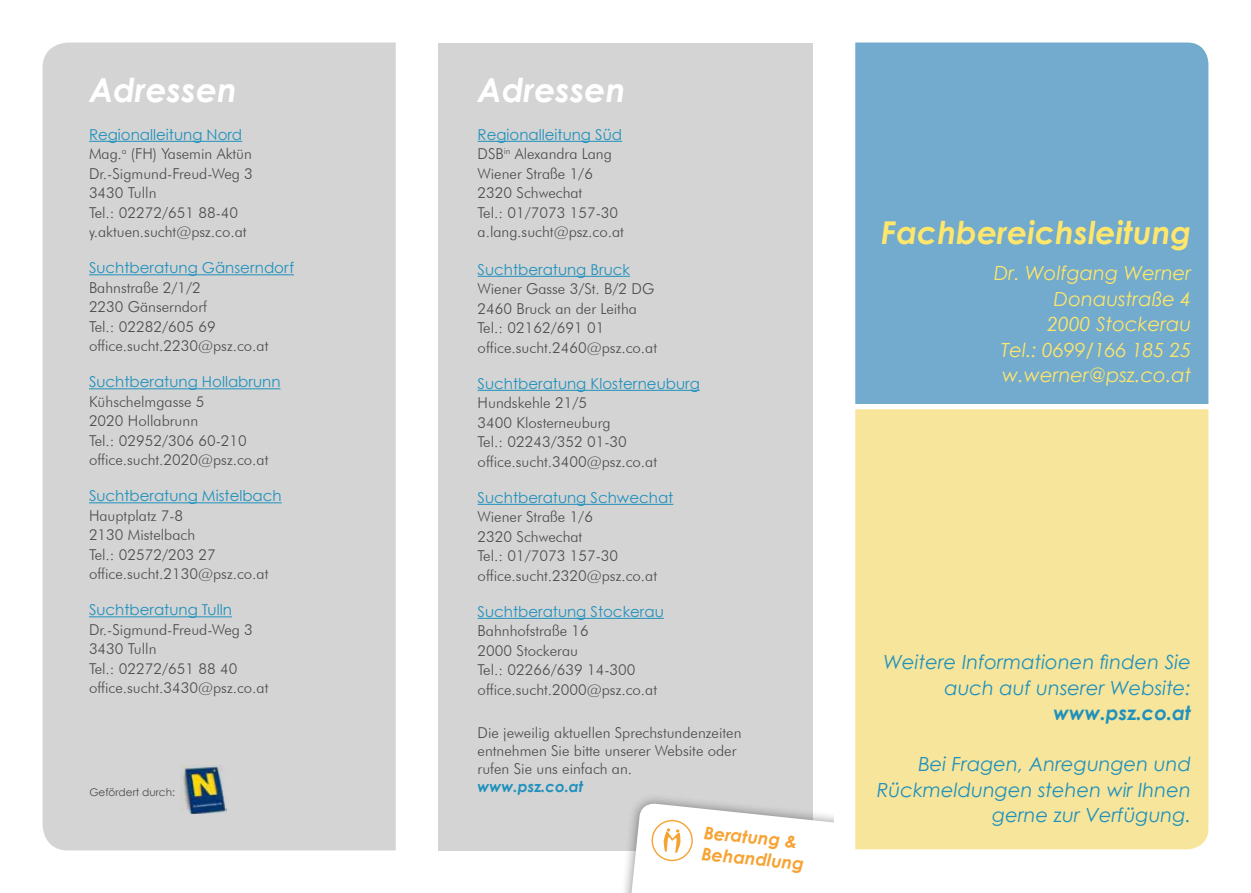
<style>
.page{position:relative;width:1251px;height:893px;background:#fff}
.page>*{position:absolute;margin:0;border:0;box-sizing:border-box;transform-origin:0 0}
.t1{font:italic 700 33px "Century Gothic";color:#fff}
.t2{font:italic 700 31.5px "Century Gothic";color:#ffe66c}
.t3{font:italic 19.5px/25.5px "Century Gothic";color:#2091bc;text-align:right}
.t4{font:italic 19.5px/25.5px "Century Gothic";color:#ffe66c;text-align:right}
.t5{font:italic 700 19.5px "Century Gothic";color:#2091bc}
.t6{font:italic 700 17.55px/21.1px "Century Gothic";color:#f6a333}
.t7{font:300 15px/19.5px "Futura BT";color:#4a4a49}
.t8{font:15px "Century Gothic";color:#2091bc}
.t9{font:italic 700 15px "Century Gothic";color:#2091bc}
.t10{font:10.5px "Century Gothic";color:#4a4a49}
</style>
<div class="page">
<div style="left:438px;top:43px;width:374px;height:807px;background:#d4d4d4"></div>
<div style="left:43px;top:43px;width:352px;height:807px;background:#d4d4d4"></div>
<hr style="left:89px;top:141px;width:153px;height:1px;background:#2091bc">
<hr style="left:89px;top:274px;width:205px;height:1px;background:#2091bc">
<hr style="left:89px;top:388px;width:191px;height:1px;background:#2091bc">
<hr style="left:89px;top:502px;width:193px;height:1px;background:#2091bc">
<hr style="left:89px;top:616px;width:143px;height:1px;background:#2091bc">
<div style="left:855px;top:43px;width:353px;height:361px;background:#72abcd"></div>
<img style="left:181px;top:765px;width:45px;height:49px">
<hr style="left:477px;top:141px;width:145px;height:1px;background:#2091bc">
<hr style="left:477px;top:276px;width:153px;height:1px;background:#2091bc">
<hr style="left:477px;top:390px;width:222px;height:1px;background:#2091bc">
<hr style="left:477px;top:504px;width:196px;height:1px;background:#2091bc">
<hr style="left:477px;top:618px;width:186px;height:1px;background:#2091bc">
<div style="left:614px;top:793px;width:300px;height:100px;background:#000;opacity:.45"></div>
<svg style="left:624px;top:802px;width:209px;height:91px"></svg>
<div style="left:833px;top:802px;width:88px;height:91px;background:#fff"></div>
<div style="left:855px;top:409px;width:353px;height:440px;background:#f7e59b"></div>
<h1 class="t1" style="left:89px;top:69px;width:149px">Adressen</h1>
<p class="t8" style="left:89px;top:125px;width:155px">Regionalleitung Nord</p>
<p class="t7" style="left:89px;top:144px;width:165px">Mag.<sup>a</sup> (FH) Yasemin Aktün<br>Dr.-Sigmund-Freud-Weg 3<br>3430 Tulln<br>Tel.: 02272/651 88-40 y.aktuen.sucht@psz.co.at</p>
<p class="t8" style="left:89px;top:259px;width:206px">Suchtberatung Gänserndorf</p>
<p class="t7" style="left:89px;top:278px;width:181px">Bahnstraße 2/1/2<br>2230 Gänserndorf<br>Tel.: 02282/605 69 office.sucht.2230@psz.co.at</p>
<p class="t8" style="left:89px;top:373px;width:193px">Suchtberatung Hollabrunn</p>
<p class="t7" style="left:89px;top:392px;width:181px">Kühschelmgasse 5<br>2020 Hollabrunn<br>Tel.: 02952/306 60-210 office.sucht.2020@psz.co.at</p>
<p class="t8" style="left:89px;top:487px;width:194px">Suchtberatung Mistelbach</p>
<p class="t7" style="left:89px;top:506px;width:181px">Hauptplatz 7-8<br>2130 Mistelbach<br>Tel.: 02572/203 27 office.sucht.2130@psz.co.at</p>
<p class="t8" style="left:89px;top:601px;width:144px">Suchtberatung Tulln</p>
<p class="t7" style="left:89px;top:620px;width:181px">Dr.-Sigmund-Freud-Weg 3<br>3430 Tulln<br>Tel.: 02272/651 88 40 office.sucht.3430@psz.co.at</p>
<p class="t10" style="left:89px;top:786px;width:87px">Gefördert durch:</p>
<h1 class="t1" style="left:477px;top:69px;width:149px">Adressen</h1>
<p class="t8" style="left:477px;top:125px;width:146px">Regionalleitung Süd</p>
<p class="t7" style="left:477px;top:144px;width:148px">DSB<sup>in</sup> Alexandra Lang<br>Wiener Straße 1/6<br>2320 Schwechat<br>Tel.: 01/7073 157-30 a.lang.sucht@psz.co.at</p>
<p class="t8" style="left:477px;top:260px;width:154px">Suchtberatung Bruck</p>
<p class="t7" style="left:477px;top:279px;width:181px">Wiener Gasse 3/St. B/2 DG<br>2460 Bruck an der Leitha<br>Tel.: 02162/691 01 office.sucht.2460@psz.co.at</p>
<p class="t8" style="left:477px;top:374px;width:224px">Suchtberatung Klosterneuburg</p>
<p class="t7" style="left:477px;top:393px;width:181px">Hundskehle 21/5<br>3400 Klosterneuburg<br>Tel.: 02243/352 01-30 office.sucht.3400@psz.co.at</p>
<p class="t8" style="left:477px;top:488px;width:197px">Suchtberatung Schwechat</p>
<p class="t7" style="left:477px;top:507px;width:181px">Wiener Straße 1/6<br>2320 Schwechat<br>Tel.: 01/7073 157-30 office.sucht.2320@psz.co.at</p>
<p class="t8" style="left:477px;top:602px;width:188px">Suchtberatung Stockerau</p>
<p class="t7" style="left:477px;top:621px;width:181px">Bahnhofstraße 16<br>2000 Stockerau<br>Tel.: 02266/639 14-300 office.sucht.2000@psz.co.at</p>
<p class="t7" style="left:477px;top:724px;width:265px;line-height:18px">Die jeweilig aktuellen Sprechstundenzeiten entnehmen Sie bitte unserer Website oder rufen Sie uns einfach an.</p>
<p class="t9" style="left:477px;top:777px;width:107px">www.psz.co.at</p>
<p class="t6" style="left:705px;top:821px;width:104px;rotate:6deg">Beratung &amp;<br>Behandlung</p>
<h2 class="t2" style="left:881px;top:212px;width:311px">Fachbereichsleitung</h2>
<h3 class="t4" style="left:993px;top:260px;width:199px">Dr. Wolfgang Werner<br>Donaustraße 4<br>2000 Stockerau<br>Tel.: 0699/166 185 25 w.werner@psz.co.at</h3>
<h3 class="t3" style="left:883px;top:649px;width:309px">Weitere Informationen finden Sie auch auf unserer Website:</h3>
<h3 class="t5" style="left:1053px;top:701px;width:139px">www.psz.co.at</h3>
<h3 class="t3" style="left:876px;top:751px;width:316px">Bei Fragen, Anregungen und<br>Rückmeldungen stehen wir Ihnen gerne zur Verfügung.</h3>
</div>
